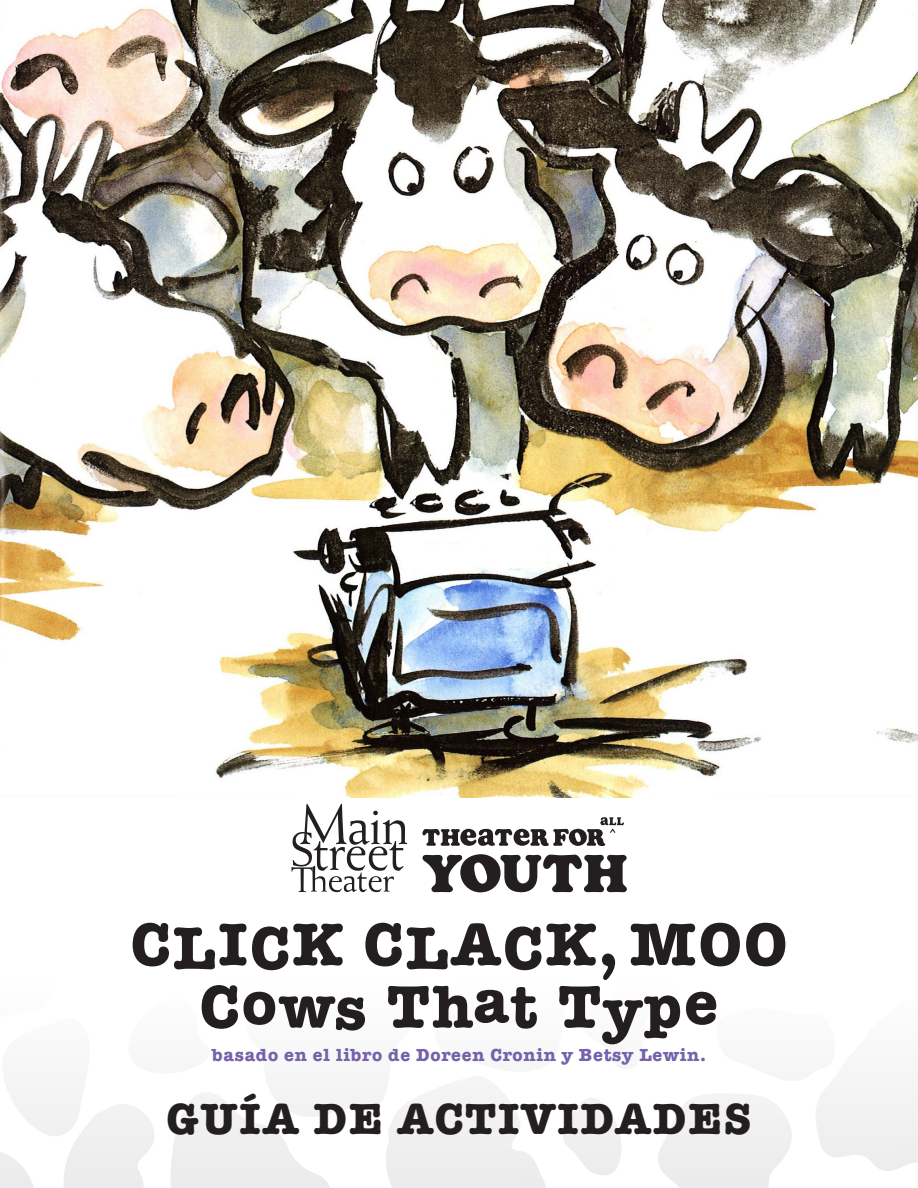
<style>
.page{position:relative;width:918px;height:1188px;background:#fff}
.page>*{position:absolute;margin:0;border:0;box-sizing:border-box;transform-origin:0 0}
.t1{font:700 62.1px "American Typewriter";letter-spacing:.04em;color:#231f20}
.t2{font:700 45px "American Typewriter";letter-spacing:.04em;color:#231f20}
.t3{font:700 18px "American Typewriter";letter-spacing:.04em;color:#7562ab}
</style>
<div class="page">
<img style="left:0;top:0;width:918px;height:154px">
<img style="left:0;top:154px;width:918px;height:1034px">
<svg style="left:423px;top:854px;width:204px;height:38px"></svg>
<svg style="left:422px;top:817px;width:202px;height:29px"></svg>
<svg style="left:291px;top:804px;width:116px;height:88px"></svg>
<p class="t1" style="left:131px;top:891px;width:658px">CLICK CLACK, MOO</p>
<p class="t1" style="left:200px;top:953px;width:520px">Cows That Type</p>
<p class="t3" style="left:212px;top:1040px;width:496px">basado en el libro de Doreen Cronin y Betsy Lewin.</p>
<p class="t2" style="left:166px;top:1080px;width:587px">GUÍA DE ACTIVIDADES</p>
</div>
